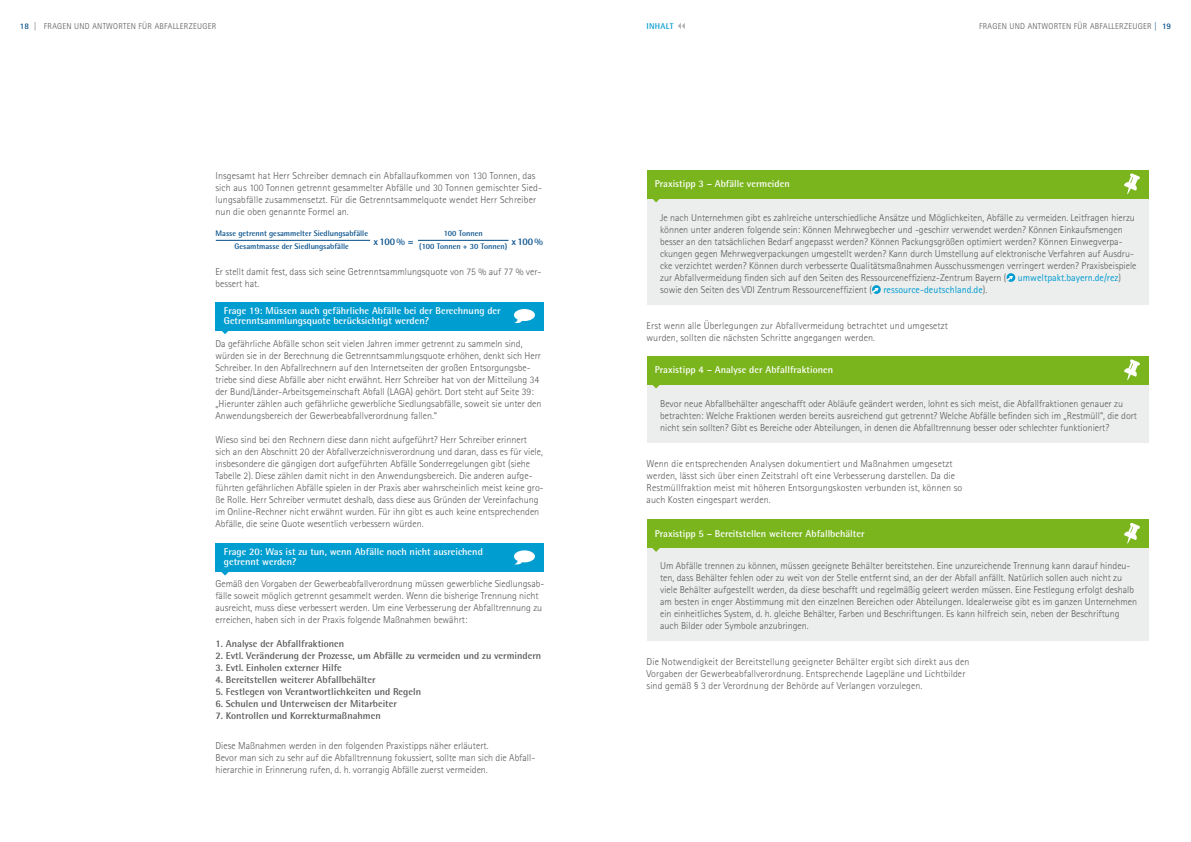
<style>
.page{position:relative;width:1191px;height:842px;background:#fff}
.page>*{position:absolute;margin:0;border:0;box-sizing:border-box;transform-origin:0 0}
.t1{font:300 10px/12px "Agfa Rotis Sans Serif";color:#58585a}
.t2{font:700 10px/10px "Agfa Rotis Semisans";color:#fff}
.t3{font:700 10px "Agfa Rotis Semisans";color:#58585a}
.t4{font:700 10px "Agfa Rotis Semisans";color:#004c89}
.t5{font:300 8.5px "Agfa Rotis Sans Serif";letter-spacing:.03em;color:#58585a}
.t6{font:700 8.5px "Agfa Rotis Semisans";letter-spacing:.03em;color:#009dd1}
.t7{font:700 8px "Agfa Rotis Semisans";color:#004c89}
.s1{font-weight:700;color:#004c89}
.s2{font-weight:400;color:#009dd1}
</style>
<div class="page">
<div style="left:215px;top:302px;width:329px;height:28px;background:#009dd1"></div>
<svg style="left:221px;top:330px;width:8px;height:4px"></svg>
<div style="left:514px;top:309px;width:21px;height:12px;background:#fff;border-radius:50%"></div>
<svg style="left:514px;top:318px;width:9px;height:6px"></svg>
<div style="left:215px;top:543px;width:329px;height:28px;background:#009dd1"></div>
<svg style="left:221px;top:571px;width:8px;height:5px"></svg>
<div style="left:514px;top:550px;width:21px;height:12px;background:#fff;border-radius:50%"></div>
<svg style="left:514px;top:559px;width:9px;height:6px"></svg>
<hr style="left:216px;top:240px;width:154px;height:1px;background:#004c89">
<hr style="left:418px;top:240px;width:90px;height:1px;background:#004c89">
<div style="left:646px;top:194px;width:502px;height:111px;background:#eceded"></div>
<div style="left:646px;top:170px;width:502px;height:28px;background:#7ab51d"></div>
<svg style="left:652px;top:198px;width:8px;height:4px"></svg>
<svg style="left:1124px;top:173px;width:16px;height:21px"></svg>
<svg style="left:1006px;top:273px;width:9px;height:9px"></svg>
<svg style="left:1007px;top:276px;width:6px;height:5px"></svg>
<svg style="left:872px;top:285px;width:8px;height:9px"></svg>
<svg style="left:872px;top:288px;width:6px;height:5px"></svg>
<div style="left:646px;top:380px;width:502px;height:63px;background:#eceded"></div>
<div style="left:646px;top:356px;width:502px;height:28px;background:#7ab51d"></div>
<svg style="left:652px;top:384px;width:8px;height:4px"></svg>
<svg style="left:1124px;top:359px;width:16px;height:21px"></svg>
<div style="left:646px;top:543px;width:502px;height:98px;background:#eceded"></div>
<div style="left:646px;top:519px;width:502px;height:29px;background:#7ab51d"></div>
<svg style="left:652px;top:548px;width:8px;height:4px"></svg>
<svg style="left:1124px;top:523px;width:16px;height:21px"></svg>
<svg style="left:678px;top:23px;width:7px;height:6px"></svg>
<p class="t5" style="left:20px;top:22px;width:198px"><span class="s1">18</span> | FRAGEN UND ANTWORTEN FÜR ABFALLERZEUGER</p>
<p class="t5" style="left:979px;top:22px;width:193px">FRAGEN UND ANTWORTEN FÜR ABFALLERZEUGER <span class="s1">| 19</span></p>
<p class="t6" style="left:646px;top:21px;width:28px">INHALT</p>
<p class="t1" style="left:215px;top:170px;width:328px">Insgesamt hat Herr Schreiber demnach ein Abfallaufkommen von 130 Tonnen, das sich aus 100 Tonnen getrennt gesammelter Abfälle und 30 Tonnen gemischter Sied&shy;lungsabfälle zusammensetzt. Für die Getrenntsammelquote wendet Herr Schreiber nun die oben genannte Formel an.</p>
<p class="t7" style="left:215px;top:229px;width:154px">Masse getrennt gesammelter Siedlungsabfälle</p>
<p class="t7" style="left:235px;top:242px;width:116px">Gesamtmasse der Siedlungsabfälle</p>
<p class="t7" style="left:444px;top:229px;width:40px">100 Tonnen</p>
<p class="t7" style="left:419px;top:242px;width:90px">(100 Tonnen + 30 Tonnen)</p>
<p class="t4" style="left:373px;top:235px;width:42px">x100% =</p>
<p class="t4" style="left:511px;top:235px;width:33px">x100%</p>
<p class="t1" style="left:215px;top:266px;width:327px">Er stellt damit fest, dass sich seine Getrenntsammlungsquote von 75 % auf 77 % ver&shy;bessert hat.</p>
<p class="t2" style="left:224px;top:305px;width:278px">Frage 19: Müssen auch gefährliche Abfälle bei der Berechnung der<br>Getrenntsammlungsquote berücksichtigt werden?</p>
<p class="t1" style="left:215px;top:338px;width:327px">Da gefährliche Abfälle schon seit vielen Jahren immer getrennt zu sammeln sind, würden sie in der Berechnung die Getrenntsammlungsquote erhöhen, denkt sich Herr Schreiber. In den Abfallrechnern auf den Internetseiten der großen Entsorgungsbe&shy;triebe sind diese Abfälle aber nicht erwähnt. Herr Schreiber hat von der Mitteilung 34 der Bund/Länder-Arbeitsgemeinschaft Abfall (LAGA) gehört. Dort steht auf Seite 39: „Hierunter zählen auch gefährliche gewerbliche Siedlungsabfälle, soweit sie unter den Anwendungsbereich der Gewerbeabfallverordnung fallen.“</p>
<p class="t1" style="left:215px;top:434px;width:330px">Wieso sind bei den Rechnern diese dann nicht aufgeführt? Herr Schreiber erinnert sich an den Abschnitt 20 der Abfallverzeichnisverordnung und daran, dass es für viele, insbesondere die gängigen dort aufgeführten Abfälle Sonderregelungen gibt (siehe Tabelle 2). Diese zählen damit nicht in den Anwendungsbereich. Die anderen aufge&shy;führten gefährlichen Abfälle spielen in der Praxis aber wahrscheinlich meist keine gro&shy;ße Rolle. Herr Schreiber vermutet deshalb, dass diese aus Gründen der Vereinfachung im Online-Rechner nicht erwähnt wurden. Für ihn gibt es auch keine entsprechenden Abfälle, die seine Quote wesentlich verbessern würden.</p>
<p class="t2" style="left:224px;top:547px;width:260px">Frage 20: Was ist zu tun, wenn Abfälle noch nicht ausreichend getrennt werden?</p>
<p class="t1" style="left:215px;top:578px;width:330px">Gemäß den Vorgaben der Gewerbeabfallverordnung müssen gewerbliche Siedlungsab&shy;fälle soweit möglich getrennt gesammelt werden. Wenn die bisherige Trennung nicht ausreicht, muss diese verbessert werden. Um eine Verbesserung der Abfalltrennung zu erreichen, haben sich in der Praxis folgende Maßnahmen bewährt:</p>
<p class="t3" style="left:215px;top:637px;width:130px">1. Analyse der Abfallfraktionen</p>
<p class="t3" style="left:215px;top:649px;width:327px">2. Evtl. Veränderung der Prozesse, um Abfälle zu vermeiden und zu vermindern</p>
<p class="t3" style="left:215px;top:661px;width:128px">3. Evtl. Einholen externer Hilfe</p>
<p class="t3" style="left:215px;top:673px;width:162px">4. Bereitstellen weiterer Abfallbehälter</p>
<p class="t3" style="left:215px;top:685px;width:207px">5. Festlegen von Verantwortlichkeiten und Regeln</p>
<p class="t3" style="left:215px;top:697px;width:183px">6. Schulen und Unterweisen der Mitarbeiter</p>
<p class="t3" style="left:215px;top:709px;width:167px">7. Kontrollen und Korrekturmaßnahmen</p>
<p class="t1" style="left:215px;top:740px;width:321px">Diese Maßnahmen werden in den folgenden Praxistipps näher erläutert.<br>Bevor man sich zu sehr auf die Abfalltrennung fokussiert, sollte man sich die Abfall&shy;hierarchie in Erinnerung rufen, d. h. vorrangig Abfälle zuerst vermeiden.</p>
<p class="t2" style="left:655px;top:179px;width:136px">Praxistipp 3 – Abfälle vermeiden</p>
<p class="t1" style="left:660px;top:212px;width:478px">Je nach Unternehmen gibt es zahlreiche unterschiedliche Ansätze und Möglichkeiten, Abfälle zu vermeiden. Leitfragen hierzu können unter anderen folgende sein: Können Mehrwegbecher und -geschirr verwendet werden? Können Einkaufsmengen besser an den tatsächlichen Bedarf angepasst werden? Können Packungsgrößen optimiert werden? Können Einwegverpa&shy;ckungen gegen Mehrwegverpackungen umgestellt werden? Kann durch Umstellung auf elektronische Verfahren auf Ausdru&shy;cke verzichtet werden? Können durch verbesserte Qualitätsmaßnahmen Ausschussmengen verringert werden? Praxisbeispiele zur Abfallvermeidung finden sich auf den Seiten des Ressourceneffizienz-Zentrum Bayern ( <span class="s2">umweltpakt.bayern.de/rez</span>) sowie den Seiten des VDI Zentrum Ressourceneffizient ( <span class="s2">ressource-deutschland.de</span>).</p>
<p class="t1" style="left:646px;top:320px;width:303px">Erst wenn alle Überlegungen zur Abfallvermeidung betrachtet und umgesetzt wurden, sollten die nächsten Schritte angegangen werden.</p>
<p class="t2" style="left:655px;top:365px;width:180px">Praxistipp 4 – Analyse der Abfallfraktionen</p>
<p class="t1" style="left:660px;top:398px;width:478px">Bevor neue Abfallbehälter angeschafft oder Abläufe geändert werden, lohnt es sich meist, die Abfallfraktionen genauer zu betrachten: Welche Fraktionen werden bereits ausreichend gut getrennt? Welche Abfälle befinden sich im „Restmüll“, die dort nicht sein sollten? Gibt es Bereiche oder Abteilungen, in denen die Abfalltrennung besser oder schlechter funktioniert?</p>
<p class="t1" style="left:646px;top:458px;width:317px">Wenn die entsprechenden Analysen dokumentiert und Maßnahmen umgesetzt werden, lässt sich über einen Zeitstrahl oft eine Verbesserung darstellen. Da die Restmüllfraktion meist mit höheren Entsorgungskosten verbunden ist, können so auch Kosten eingespart werden.</p>
<p class="t2" style="left:655px;top:528px;width:211px">Praxistipp 5 – Bereitstellen weiterer Abfallbehälter</p>
<p class="t1" style="left:660px;top:560px;width:478px">Um Abfälle trennen zu können, müssen geeignete Behälter bereitstehen. Eine unzureichende Trennung kann darauf hindeu&shy;ten, dass Behälter fehlen oder zu weit von der Stelle entfernt sind, an der der Abfall anfällt. Natürlich sollen auch nicht zu viele Behälter aufgestellt werden, da diese beschafft und regelmäßig geleert werden müssen. Eine Festlegung erfolgt deshalb am besten in enger Abstimmung mit den einzelnen Bereichen oder Abteilungen. Idealerweise gibt es im ganzen Unternehmen ein einheitliches System, d. h. gleiche Behälter, Farben und Beschriftungen. Es kann hilfreich sein, neben der Beschriftung auch Bilder oder Symbole anzubringen.</p>
<p class="t1" style="left:646px;top:656px;width:324px">Die Notwendigkeit der Bereitstellung geeigneter Behälter ergibt sich direkt aus den<br>Vorgaben der Gewerbeabfallverordnung. Entsprechende Lagepläne und Lichtbilder sind gemäß § 3 der Verordnung der Behörde auf Verlangen vorzulegen.</p>
</div>
